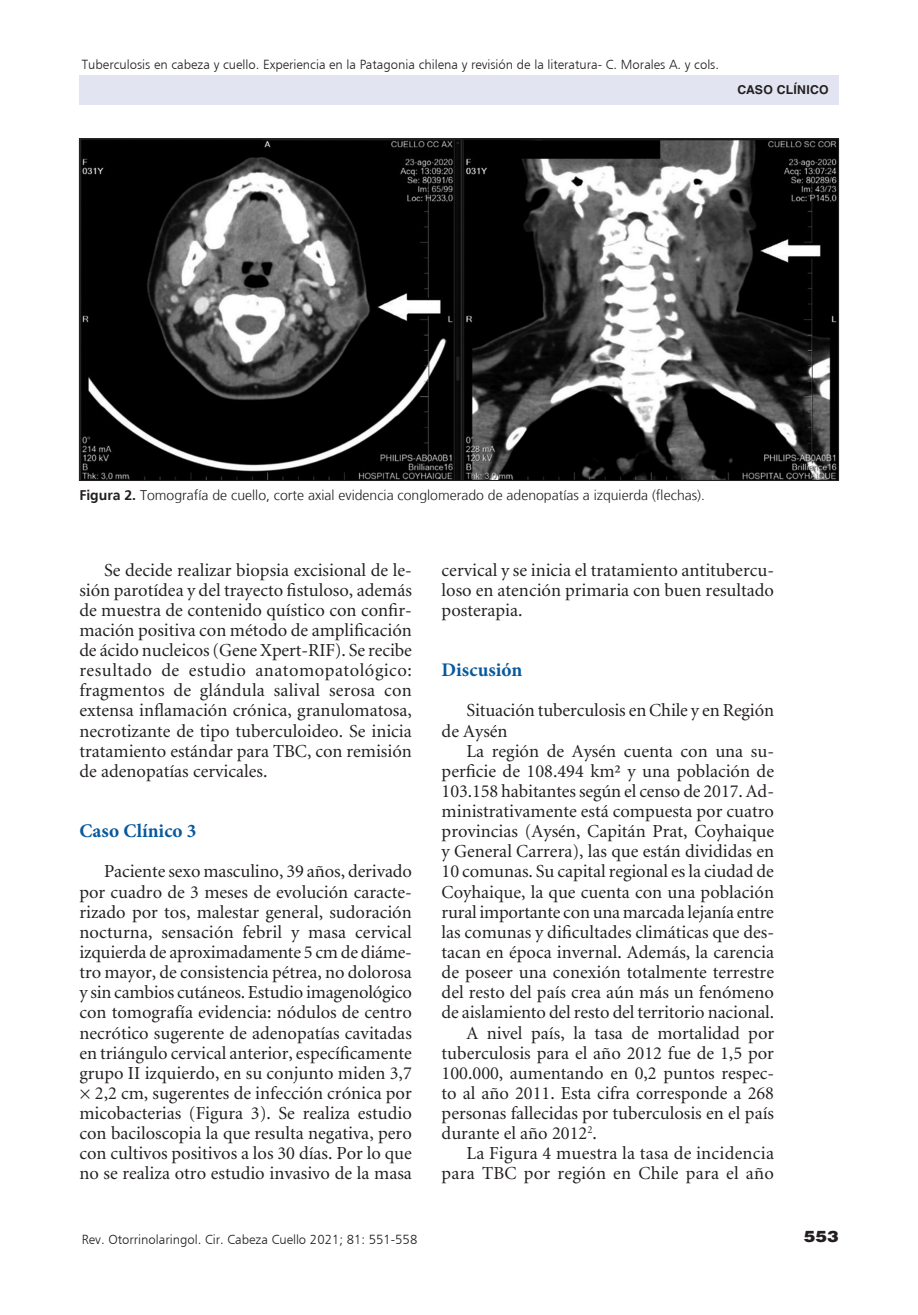
<style>
.page{position:relative;width:918px;height:1315px;background:#fff}
.page>*{position:absolute;margin:0;border:0;box-sizing:border-box;transform-origin:0 0}
._5-subtitulo{font:700 19.25px "Minion Pro";color:#07589d}
._1texto{font:18.38px/20.1px "Minion";color:#231f20;text-align:justify}
.t1{font:900 15.75px "Helvetica LT Std";color:#231f20;scale:1.1 1}
._7-tabla{font:300 14px "Frutiger LT";color:#231f20}
.t2{font:13.12px "Humanist 777 BT Light B";color:#231f20}
.t3{font:700 12.25px "Helvetica LT Std";color:#231f20}
.s1{font-weight:700}
</style>
<div class="page">
<div style="left:79px;top:75px;width:759px;height:30px;background:#e2e5f1"></div>
<img style="left:81px;top:140px;width:756px;height:339px">
<p class="t2" style="left:82px;top:56px;width:639px">Tuberculosis en cabeza y cuello. Experiencia en la Patagonia chilena y revisión de la literatura- C. Morales A. y cols.</p>
<p class="t3" style="left:737px;top:82px;width:19px">Caso</p>
<p class="t3" style="left:777px;top:82px;width:17px">Clínico</p>
<p class="_7-tabla" style="left:79px;top:487px;width:627px"><span class="s1">Figura 2.</span> Tomografía de cuello, corte axial evidencia conglomerado de adenopatías a izquierda (flechas).</p>
<p class="_1texto" style="left:79px;top:560px;width:334px;text-indent:25px">Se decide realizar biopsia excisional de le&shy;sión parotídea y del trayecto fistuloso, además de muestra de contenido quístico con confir&shy;mación positiva con método de amplificación de ácido nucleicos (Gene Xpert-RIF). Se recibe resultado de estudio anatomopatológico: fragmentos de glándula salival serosa con extensa inflamación crónica, granulomatosa, necrotizante de tipo tuberculoideo. Se inicia tratamiento estándar para TBC, con remisión de adenopatías cervicales.</p>
<p class="_5-subtitulo" style="left:79px;top:817px;width:119px">Caso Clínico 3</p>
<p class="_1texto" style="left:79px;top:862px;width:334px;text-indent:25px">Paciente sexo masculino, 39 años, derivado por cuadro de 3 meses de evolución caracte&shy;rizado por tos, malestar general, sudoración nocturna, sensación febril y masa cervical izquierda de aproximadamente 5 cm de diáme&shy;tro mayor, de consistencia pétrea, no dolorosa y sin cambios cutáneos. Estudio imagenológico con tomografía evidencia: nódulos de centro necrótico sugerente de adenopatías cavitadas en triángulo cervical anterior, específicamente grupo II izquierdo, en su conjunto miden 3,7 × 2,2 cm, sugerentes de infección crónica por micobacterias (Figura 3). Se realiza estudio con baciloscopia la que resulta negativa, pero con cultivos positivos a los 30 días. Por lo que no se realiza otro estudio invasivo de la masa</p>
<p class="t2" style="left:82px;top:1231px;width:337px">Rev. Otorrinolaringol. Cir. Cabeza Cuello 2021; 81: 551-558</p>
<p class="_1texto" style="left:441px;top:560px;width:334px">cervical y se inicia el tratamiento antitubercu&shy;loso en atención primaria con buen resultado posterapia.</p>
<p class="_5-subtitulo" style="left:441px;top:656px;width:82px">Discusión</p>
<p class="_1texto" style="left:441px;top:701px;width:334px;text-indent:25px">Situación tuberculosis en Chile y en Región de Aysén</p>
<p class="_1texto" style="left:441px;top:741px;width:334px;text-indent:25px">La región de Aysén cuenta con una su&shy;perficie de 108.494 km² y una población de 103.158 habitantes según el censo de 2017. Ad&shy;ministrativamente está compuesta por cuatro provincias (Aysén, Capitán Prat, Coyhaique y General Carrera), las que están divididas en 10 comunas. Su capital regional es la ciudad de Coyhaique, la que cuenta con una población rural importante con una marcada lejanía entre las comunas y dificultades climáticas que des&shy;tacan en época invernal. Además, la carencia de poseer una conexión totalmente terrestre del resto del país crea aún más un fenómeno de aislamiento del resto del territorio nacional.</p>
<p class="_1texto" style="left:441px;top:1023px;width:334px;text-indent:25px">A nivel país, la tasa de mortalidad por tuberculosis para el año 2012 fue de 1,5 por 100.000, aumentando en 0,2 puntos respec&shy;to al año 2011. Esta cifra corresponde a 268 personas fallecidas por tuberculosis en el país durante el año 2012<sup>2</sup>.</p>
<p class="_1texto" style="left:441px;top:1144px;width:334px;text-align:right">La Figura 4 muestra la tasa de incidencia para TBC por región en Chile para el año</p>
<p class="t1" style="left:804px;top:1226px;width:33px">553</p>
</div>
